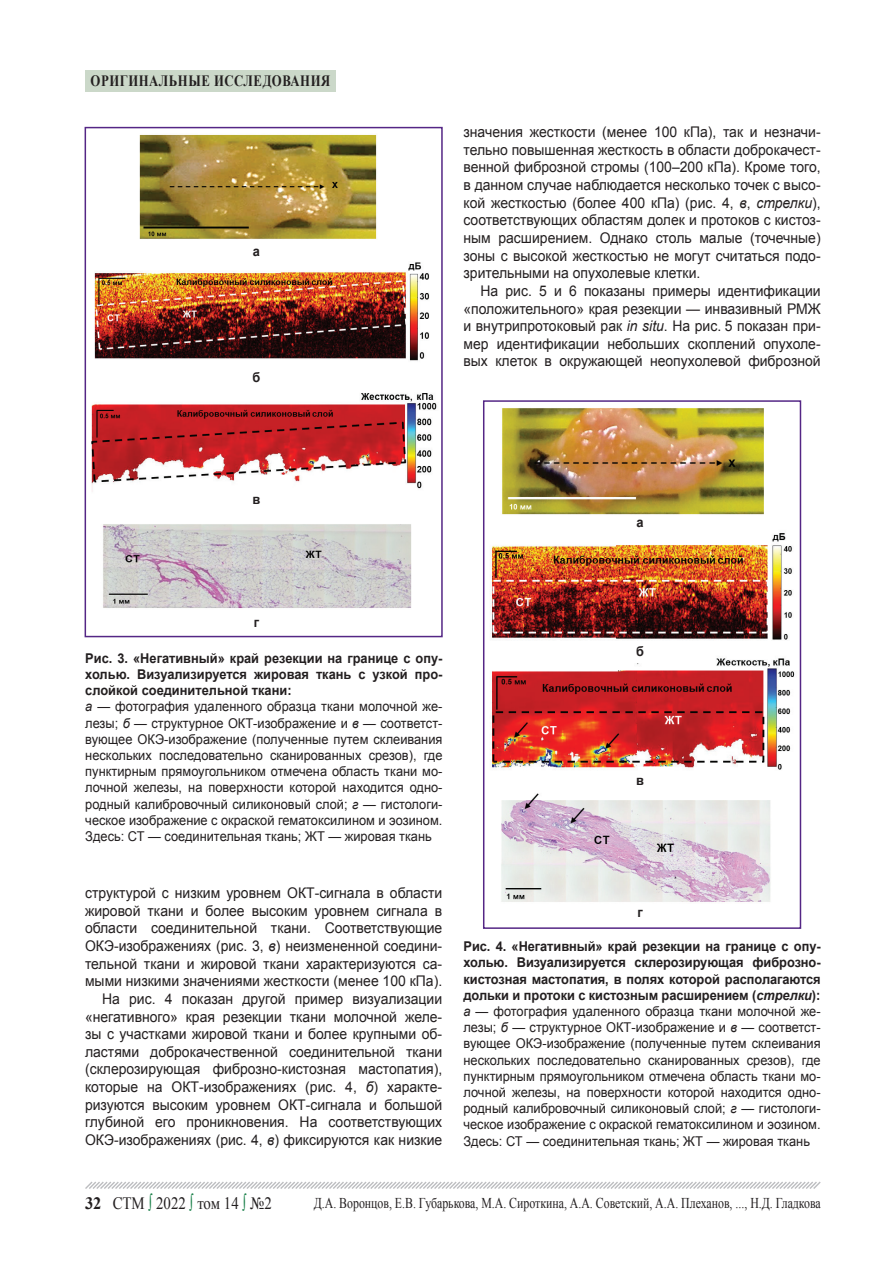
<style>
.page{position:relative;width:893px;height:1276px;background:#fff}
.page>*{position:absolute;margin:0;border:0;box-sizing:border-box;transform-origin:0 0}
.t1{font:17.4px "Times New Roman";color:#231f20;scale:.86 1}
.t2{font:700 15.75px "Times New Roman";letter-spacing:.04em;color:#231f20;scale:.81 1}
.t3{font:15px "Times New Roman";color:#231f20;scale:.79 1}
.t4{font:14.7px/17.7px "Arial";color:#231f20;text-align:justify;scale:.95 1}
.t5{font:13.5px/16.2px "Arial";color:#231f20;scale:.95 1}
.t6{font:700 13.5px "Arial";color:#231f20;scale:.95 1}
.s1{font-style:italic}
.s2{font-weight:700}
.s3{font-weight:700;font-style:italic}
.s4{color:#127c43}
</style>
<div class="page">
<svg style="left:85px;top:1181px;width:736px;height:8px"></svg>
<div style="left:85px;top:70px;width:251px;height:21px;background:#cbd8c9"></div>
<img style="left:91px;top:134px;width:346px;height:475px">
<div style="left:85px;top:127px;width:358px;height:510px;border:2px solid #542685"></div>
<img style="left:491px;top:408px;width:304px;height:494px">
<div style="left:483px;top:400px;width:318px;height:529px;border:2px solid #542685"></div>
<p class="t2" style="left:87px;top:70px;width:158px">биотехнологии</p>
<p class="t2" style="left:91px;top:70px;width:297px">оригинальные исследования</p>
<p class="t6" style="left:253px;top:243px;width:9px">а</p>
<p class="t6" style="left:252px;top:368px;width:10px">б</p>
<p class="t4" style="left:463px;top:123px;width:377px">значения жесткости (менее 100 кПа), так и незначи&shy;тельно повышенная жесткость в области доброкачест&shy;венной фиброзной стромы (100–200 кПа). Кроме того, в данном случае наблюдается несколько точек с высо&shy;кой жесткостью (более 400 кПа) (рис. 4, <span class="s1">в</span>, <span class="s1">стрелки</span>), соответствующих областям долек и протоков с кистоз&shy;ным расширением. Однако столь малые (точечные) зоны с высокой жесткостью не могут считаться подо&shy;зрительными на опухолевые клетки.</p>
<p class="t4" style="left:463px;top:282px;width:377px;text-indent:17px">На рис. 5 и 6 показаны примеры идентификации «положительного» края резекции — инвазивный РМЖ и внутрипротоковый рак <span class="s1">in situ</span>. На рис. 5 показан при&shy;мер идентификации небольших скоплений опухоле&shy;вых клеток в окружающей неопухолевой фиброзной</p>
<p class="t6" style="left:252px;top:490px;width:10px">в</p>
<p class="t6" style="left:637px;top:514px;width:9px">а</p>
<p class="t6" style="left:254px;top:613px;width:7px">г</p>
<p class="t5" style="left:85px;top:650px;width:377px"><span class="s2">Рис. 3. «Негативный» край резекции на границе с опу&shy;холью. Визуализируется жировая ткань с узкой про&shy;слойкой соединительной ткани:<br></span><span class="s1">а</span> — фотография удаленного образца ткани молочной же&shy;лезы; <span class="s1">б</span> — структурное ОКТ-изображение и <span class="s1">в</span> — соответст&shy;вующее ОКЭ-изображение (полученные путем склеивания нескольких последовательно сканированных срезов), где пунктирным прямоугольником отмечена область ткани мо&shy;лочной железы, на поверхности которой находится одно&shy;родный калибровочный силиконовый слой; <span class="s1">г</span> — гистологи&shy;ческое изображение с окраской гематоксилином и эозином.<br>Здесь: СТ — соединительная ткань; ЖТ — жировая ткань</p>
<p class="t4" style="left:85px;top:884px;width:377px;text-align:right">структурой с низким уровнем ОКТ-сигнала в области жировой ткани и более высоким уровнем сигнала в области соединительной ткани. Соответствующие ОКЭ-изображениях (рис. 3, <span class="s1">в</span>) неизмененной соедини&shy;тельной ткани и жировой ткани характеризуются са&shy;мыми низкими значениями жесткости (менее 100 кПа).<br>На рис. 4 показан другой пример визуализации «негативного» края резекции ткани молочной желе&shy;зы с участками жировой ткани и более крупными об&shy;ластями доброкачественной соединительной ткани (склерозирующая фиброзно-кистозная мастопатия), которые на ОКТ-изображениях (рис. 4, <span class="s1">б</span>) характе&shy;ризуются высоким уровнем ОКТ-сигнала и большой глубиной его проникновения. На соответствующих ОКЭ-изображениях (рис. 4, <span class="s1">в</span>) фиксируются как низкие</p>
<p class="t6" style="left:636px;top:642px;width:10px">б</p>
<p class="t6" style="left:636px;top:771px;width:10px">в</p>
<p class="t6" style="left:637px;top:903px;width:7px">г</p>
<p class="t5" style="left:463px;top:938px;width:377px;text-align:justify"><span class="s2">Рис. 4. «Негативный» край резекции на границе с опу&shy;холью. Визуализируется склерозирующая фиброзно&shy;кистозная мастопатия, в полях которой располагаются дольки и протоки с кистозным расширением (</span><span class="s3">стрелки</span><span class="s2">): </span><span class="s1">а</span> — фотография удаленного образца ткани молочной же&shy;лезы; <span class="s1">б</span> — структурное ОКТ-изображение и <span class="s1">в</span> — соответст&shy;вующее ОКЭ-изображение (полученные путем склеивания нескольких последовательно сканированных срезов), где пунктирным прямоугольником отмечена область ткани мо&shy;лочной железы, на поверхности которой находится одно&shy;родный калибровочный силиконовый слой; <span class="s1">г</span> — гистологи&shy;ческое изображение с окраской гематоксилином и эозином.<br>Здесь: СТ — соединительная ткань; ЖТ — жировая ткань</p>
<p class="t1" style="left:85px;top:1191px;width:219px"><span class="s2">32</span> СТМ <span class="s4">∫</span> 2022 <span class="s4">∫</span> том 14 <span class="s4">∫</span> №2</p>
<p class="t3" style="left:314px;top:1192px;width:643px">Д.А. Воронцов, Е.В. Губарькова, М.А. Сироткина, А.А. Советский, А.А. Плеханов, ..., Н.Д. Гладкова</p>
</div>
